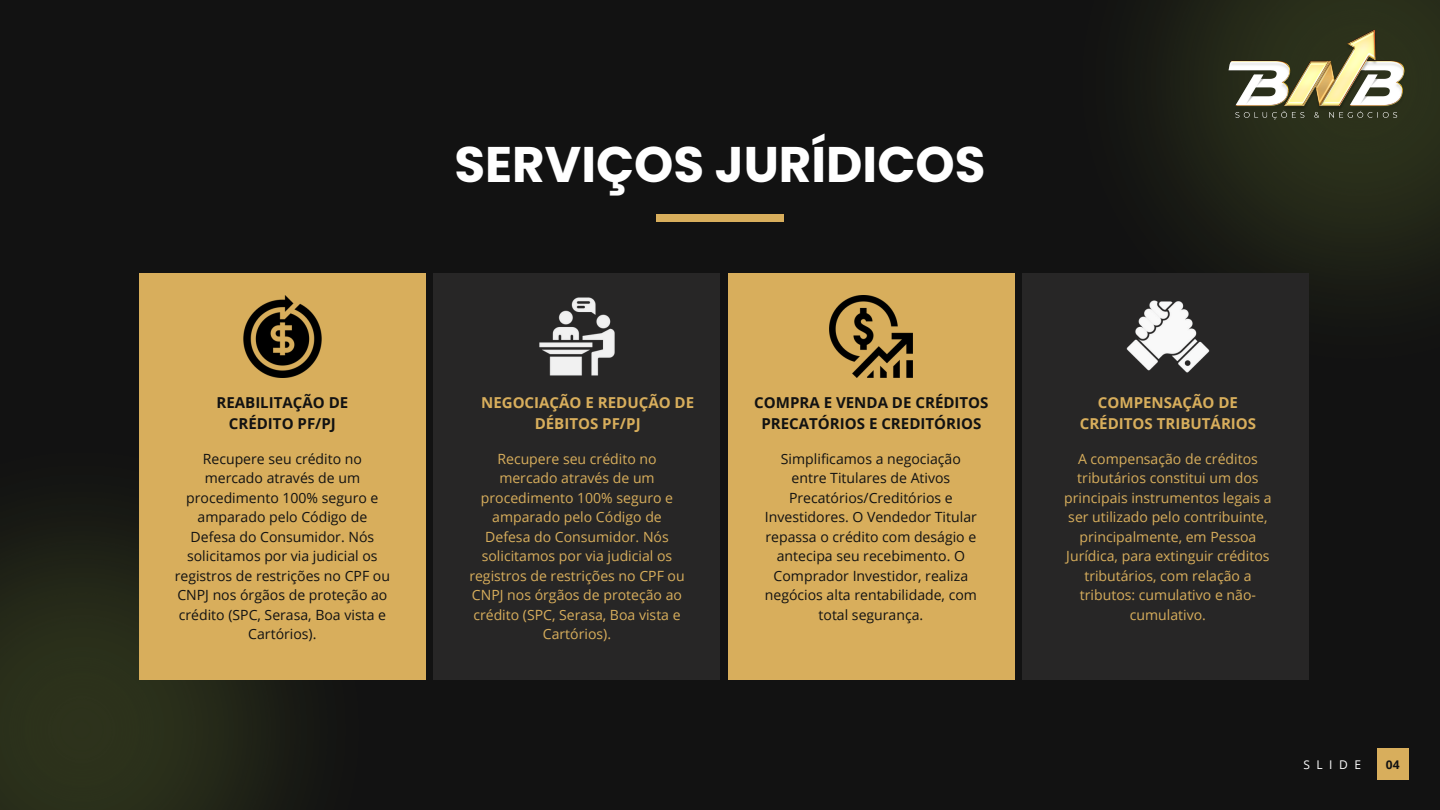
<style>
.page{position:relative;width:1440px;height:810px;background:#121212}
.page>*{position:absolute;margin:0;border:0;box-sizing:border-box;transform-origin:0 0}
.t1{font:700 50px "Poppins";color:#fff}
.t2{font:700 15.1px/21px "Open Sans";color:#121212;text-align:center}
.t3{font:700 15.1px/21px "Open Sans";color:#d8ae5c;text-align:center}
.t4{font:14.1px/19.5px "Open Sans";color:#121212;text-align:center}
.t5{font:14.1px/19.5px "Open Sans";color:#d8ae5c;text-align:center}
.t6{font:12px "Open Sans";letter-spacing:.545em;color:#fff}
.t7{font:700 12px "Open Sans";color:#121212}
</style>
<div class="page">
<img style="left:0;top:531px;width:280px;height:279px">
<img style="left:1161px;top:0;width:279px;height:280px">
<div style="left:1377px;top:748px;width:32px;height:32px;background:#d8ae5c"></div>
<div style="left:139px;top:273px;width:287px;height:407px;background:#d8ae5c"></div>
<div style="left:434px;top:273px;width:286px;height:407px;background:#272626"></div>
<div style="left:656px;top:214px;width:128px;height:8px;background:#d8ae5c"></div>
<img style="left:1185px;top:0;width:255px;height:212px">
<div style="left:728px;top:273px;width:287px;height:407px;background:#d8ae5c"></div>
<div style="left:1023px;top:273px;width:286px;height:407px;background:#272626"></div>
<img style="left:243px;top:295px;width:79px;height:83px">
<img style="left:539px;top:297px;width:76px;height:79px">
<img style="left:830px;top:295px;width:82px;height:83px">
<img style="left:1127px;top:300px;width:82px;height:73px">
<p class="t1" style="left:454px;top:130px;width:533px">SERVIÇOS JURÍDICOS</p>
<p class="t2" style="left:216px;top:391px;width:133px">REABILITAÇÃO DE<br>CRÉDITO PF/PJ</p>
<p class="t4" style="left:175px;top:449px;width:217px">Recupere seu crédito no mercado através de um procedimento 100% seguro e amparado pelo Código de<br>Defesa do Consumidor. Nós solicitamos por via judicial os registros de restrições no CPF ou<br>CNPJ nos órgãos de proteção ao crédito (SPC, Serasa, Boa vista e<br>Cartórios).</p>
<p class="t3" style="left:481px;top:391px;width:215px">NEGOCIAÇÃO E REDUÇÃO DE<br>DÉBITOS PF/PJ</p>
<p class="t5" style="left:469px;top:449px;width:217px">Recupere seu crédito no mercado através de um procedimento 100% seguro e amparado pelo Código de<br>Defesa do Consumidor. Nós solicitamos por via judicial os registros de restrições no CPF ou<br>CNPJ nos órgãos de proteção ao crédito (SPC, Serasa, Boa vista e<br>Cartórios).</p>
<p class="t2" style="left:754px;top:391px;width:236px">COMPRA E VENDA DE CRÉDITOS<br>PRECATÓRIOS E CREDITÓRIOS</p>
<p class="t4" style="left:765px;top:449px;width:214px">Simplificamos a negociação entre Titulares de Ativos<br>Precatórios/Creditórios e<br>Investidores. O Vendedor Titular repassa o crédito com deságio e antecipa seu recebimento. O<br>Comprador Investidor, realiza negócios alta rentabilidade, com total segurança.</p>
<p class="t3" style="left:1080px;top:391px;width:178px">COMPENSAÇÃO DE<br>CRÉDITOS TRIBUTÁRIOS</p>
<p class="t5" style="left:1064px;top:449px;width:209px">A compensação de créditos tributários constitui um dos principais instrumentos legais a ser utilizado pelo contribuinte, principalmente, em Pessoa<br>Jurídica, para extinguir créditos tributários, com relação a tributos: cumulativo e não&shy;cumulativo.</p>
<p class="t6" style="left:1303px;top:756px;width:59px">SLIDE</p>
<p class="t7" style="left:1386px;top:756px;width:15px">04</p>
</div>
